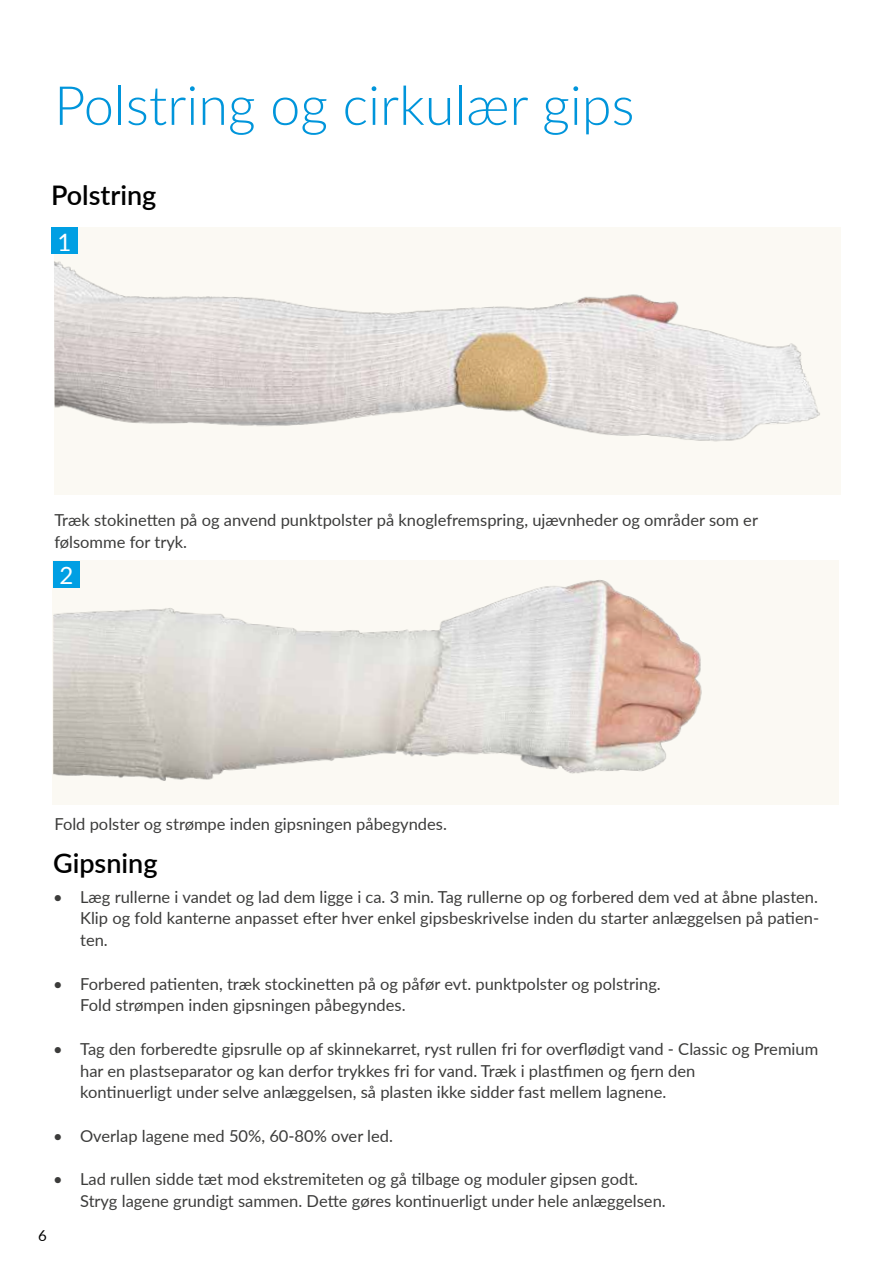
<style>
.page{position:relative;width:893px;height:1263px;background:#fff}
.page>*{position:absolute;margin:0;border:0;box-sizing:border-box;transform-origin:0 0}
.t1{font:300 54px "Lato";color:#0095db}
.t2{font:600 27px "Lato";color:#000}
.t3{font:24px "Lato";color:#fff}
.t4{font:16.5px/21.8px "Lato";color:#3c3c3b}
.t5{font:15px "Lato";color:#000}
</style>
<div class="page">
<div style="left:52px;top:561px;width:787px;height:244px;background:#fbf9f3"></div>
<img style="left:53px;top:560px;width:702px;height:221px">
<img style="left:54px;top:227px;width:787px;height:268px">
<div style="left:51px;top:227px;width:27px;height:27px;background:#009fe3"></div>
<div style="left:53px;top:561px;width:27px;height:26px;background:#009fe3"></div>
<h1 class="t1" style="left:54px;top:68px;width:582px">Polstring og cirkulær gips</h1>
<h2 class="t2" style="left:51px;top:175px;width:107px">Polstring</h2>
<h3 class="t3" style="left:57px;top:225px;width:15px">1</h3>
<p class="t4" style="left:54px;top:509px;width:705px">Træk stokinetten på og anvend punktpolster på knoglefremspring, ujævnheder og områder som er følsomme for tryk.</p>
<h3 class="t3" style="left:60px;top:558px;width:15px">2</h3>
<p class="t4" style="left:54px;top:812px;width:394px">Fold polster og strømpe inden gipsningen påbegyndes.</p>
<p class="t5" style="left:38px;top:1224px;width:10px">6</p>
<h2 class="t2" style="left:53px;top:844px;width:106px">Gipsning</h2>
<p class="t4" style="left:80px;top:885px;width:740px;text-align:justify;text-indent:-27px">• Læg rullerne i vandet og lad dem ligge i ca. 3 min. Tag rullerne op og forbered dem ved at åbne plasten.<br>Klip og fold kanterne anpasset efter hver enkel gipsbeskrivelse inden du starter anlæggelsen på patien&shy;ten.</p>
<p class="t4" style="left:80px;top:972px;width:582px;text-indent:-27px">• Forbered patienten, træk stockinetten på og påfør evt. punktpolster og polstring.<br>Fold strømpen inden gipsningen påbegyndes.</p>
<p class="t4" style="left:80px;top:1037px;width:740px;text-indent:-27px">• Tag den forberedte gipsrulle op af skinnekarret, ryst rullen fri for overflødigt vand - Classic og Premium har en plastseparator og kan derfor trykkes fri for vand. Træk i plastfimen og fjern den<br>kontinuerligt under selve anlæggelsen, så plasten ikke sidder fast mellem lagnene.</p>
<p class="t4" style="left:53px;top:1124px;width:341px">• Overlap lagene med 50%, 60-80% over led.</p>
<p class="t4" style="left:80px;top:1168px;width:587px;text-indent:-27px">• Lad rullen sidde tæt mod ekstremiteten og gå tilbage og moduler gipsen godt.<br>Stryg lagene grundigt sammen. Dette gøres kontinuerligt under hele anlæggelsen.</p>
</div>
